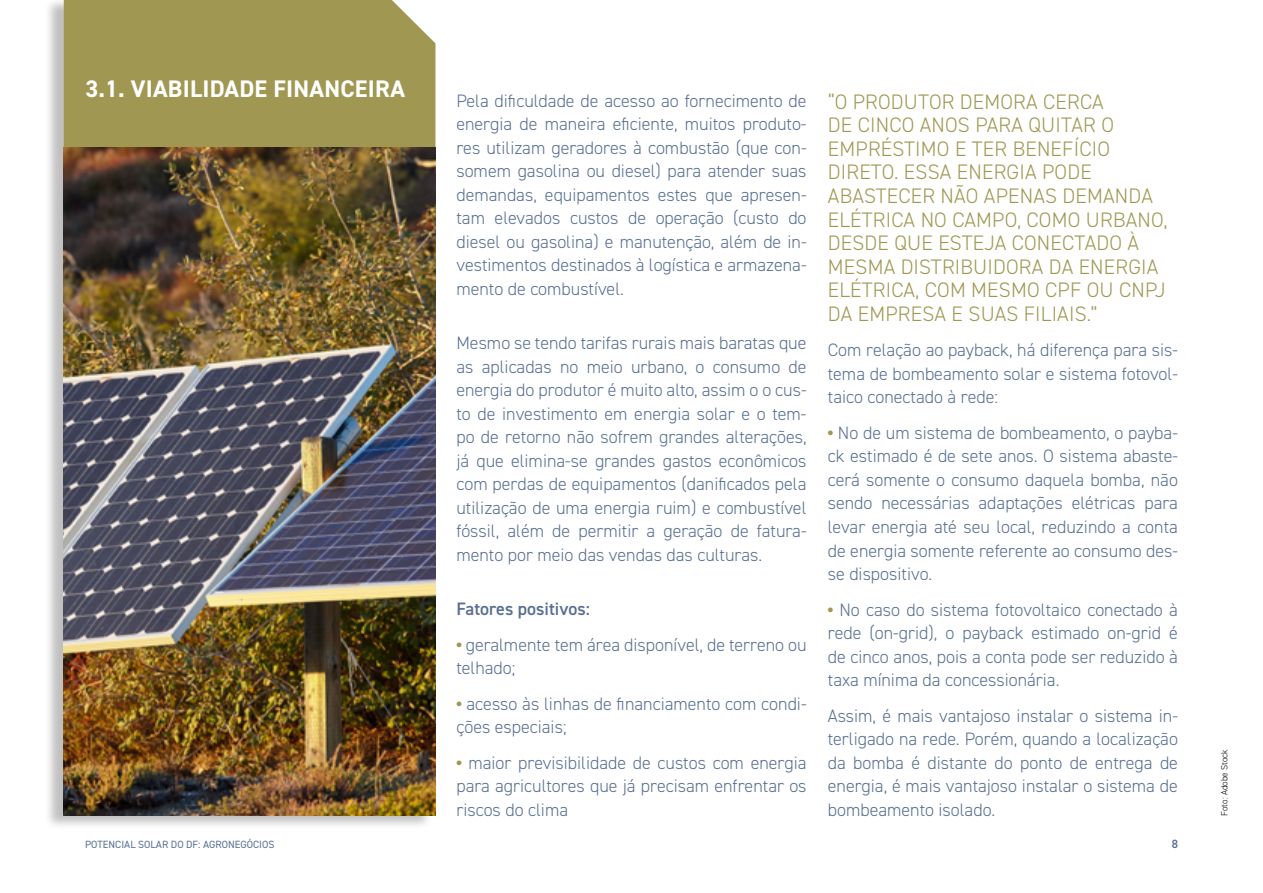
<style>
.page{position:relative;width:1263px;height:893px;background:#fff}
.page>*{position:absolute;margin:0;border:0;box-sizing:border-box;transform-origin:0 0}
.t1{font:700 24px "DIN2014";letter-spacing:.01em;color:#fff}
.t2{font:300 21px/23.5px "DIN2014";letter-spacing:.01em;color:#a09852}
.t3{font:300 18px/23.5px "DIN2014";color:#597092;text-align:justify}
.t4{font:600 18px "DIN2014";color:#597092}
.t5{font:600 12px "DIN2014";color:#597092}
.t6{font:10.5px "DIN2014";color:#597092}
.t7{font:300 9px "DIN2014";color:#000}
.s1{font-weight:800;color:#a09852}
</style>
<div class="page">
<div style="left:44px;top:0;width:389px;height:828px;background:#000;opacity:.25"></div>
<div style="left:64px;top:0;width:371px;height:147px;background:#a09852"></div>
<img style="left:64px;top:147px;width:371px;height:669px">
<h1 class="t1" style="left:86px;top:73px;width:321px">3.1. VIABILIDADE FINANCEIRA</h1>
<p class="t3" style="left:456px;top:89px;width:352px">Pela dificuldade de acesso ao fornecimento de energia de maneira eficiente, muitos produto&shy;res utilizam geradores à combustão (que con&shy;somem gasolina ou diesel) para atender suas demandas, equipamentos estes que apresen&shy;tam elevados custos de operação (custo do diesel ou gasolina) e manutenção, além de in&shy;vestimentos destinados à logística e armazena&shy;mento de combustível.</p>
<p class="t3" style="left:456px;top:331px;width:352px">Mesmo se tendo tarifas rurais mais baratas que as aplicadas no meio urbano, o consumo de energia do produtor é muito alto, assim o o cus&shy;to de investimento em energia solar e o tem&shy;po de retorno não sofrem grandes alterações, já que elimina-se grandes gastos econômicos com perdas de equipamentos (danificados pela utilização de uma energia ruim) e combustível fóssil, além de permitir a geração de fatura&shy;mento por meio das vendas das culturas.</p>
<p class="t4" style="left:456px;top:597px;width:135px">Fatores positivos:</p>
<p class="t3" style="left:456px;top:633px;width:352px"><span class="s1">•</span> geralmente tem área disponível, de terreno ou telhado;</p>
<p class="t3" style="left:456px;top:692px;width:352px"><span class="s1">•</span> acesso às linhas de financiamento com condi&shy;ções especiais;</p>
<p class="t3" style="left:456px;top:751px;width:352px"><span class="s1">•</span> maior previsibilidade de custos com energia para agricultores que já precisam enfrentar os riscos do clima</p>
<p class="t2" style="left:828px;top:90px;width:341px">“O PRODUTOR DEMORA CERCA<br>DE CINCO ANOS PARA QUITAR O<br>EMPRÉSTIMO E TER BENEFÍCIO<br>DIRETO. ESSA ENERGIA PODE<br>ABASTECER NÃO APENAS DEMANDA<br>ELÉTRICA NO CAMPO, COMO URBANO,<br>DESDE QUE ESTEJA CONECTADO À<br>MESMA DISTRIBUIDORA DA ENERGIA<br>ELÉTRICA, COM MESMO CPF OU CNPJ<br>DA EMPRESA E SUAS FILIAIS.”</p>
<p class="t3" style="left:828px;top:338px;width:352px">Com relação ao payback, há diferença para sis&shy;tema de bombeamento solar e sistema fotovol&shy;taico conectado à rede:</p>
<p class="t3" style="left:828px;top:421px;width:352px"><span class="s1">•</span> No de um sistema de bombeamento, o payba&shy;ck estimado é de sete anos. O sistema abaste&shy;cerá somente o consumo daquela bomba, não sendo necessárias adaptações elétricas para levar energia até seu local, reduzindo a conta de energia somente referente ao consumo des&shy;se dispositivo.</p>
<p class="t3" style="left:828px;top:598px;width:352px"><span class="s1">•</span> No caso do sistema fotovoltaico conectado à rede (on-grid), o payback estimado on-grid é de cinco anos, pois a conta pode ser reduzido à taxa mínima da concessionária.</p>
<p class="t3" style="left:828px;top:704px;width:352px">Assim, é mais vantajoso instalar o sistema in&shy;terligado na rede. Porém, quando a localização da bomba é distante do ponto de entrega de energia, é mais vantajoso instalar o sistema de bombeamento isolado.</p>
<p class="t6" style="left:85px;top:838px;width:191px">POTENCIAL SOLAR DO DF: AGRONEGÓCIOS</p>
<p class="t5" style="left:1172px;top:836px;width:8px">8</p>
<p class="t7" style="left:1219px;top:816px;width:68px;rotate:-90deg">Foto: Adobe Stock</p>
</div>
